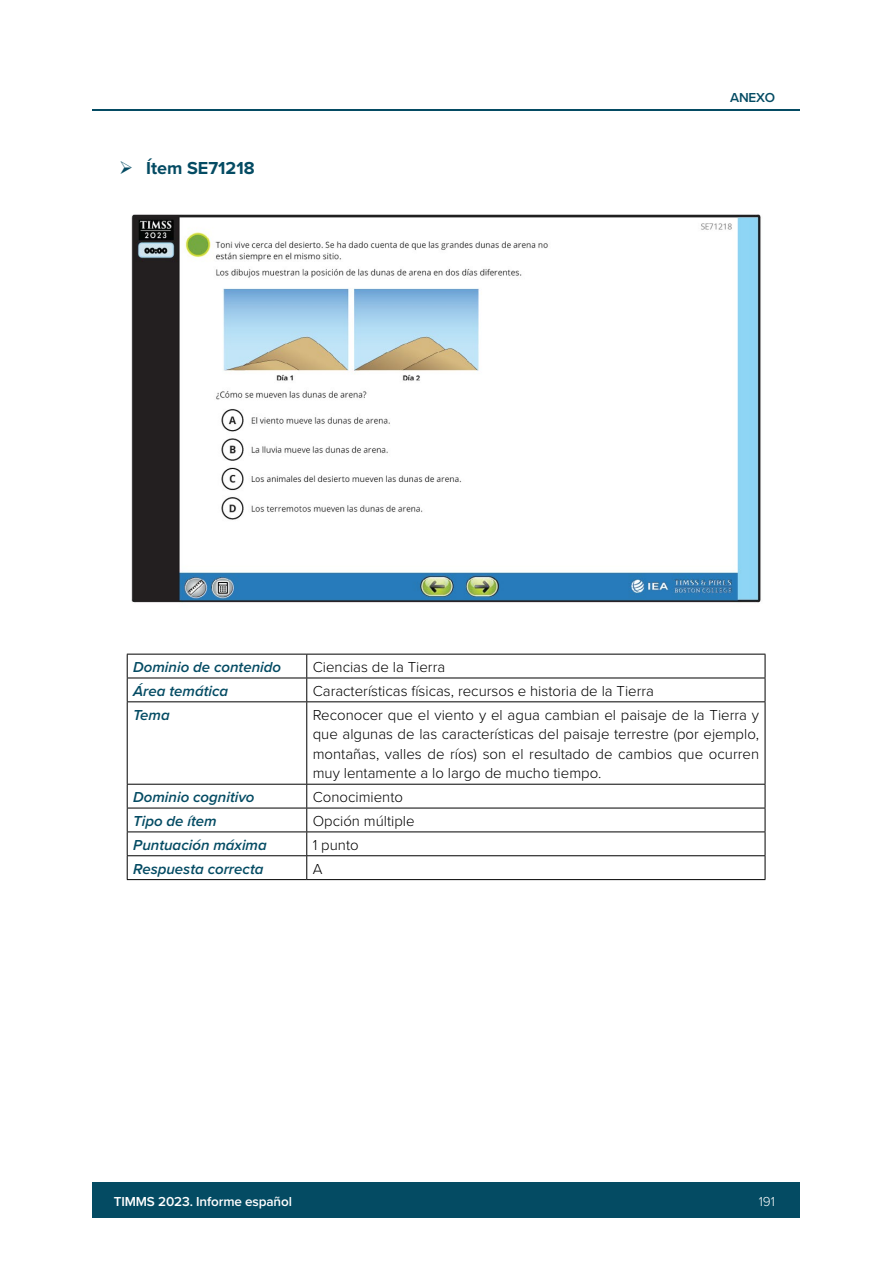
<style>
.page{position:relative;width:893px;height:1263px;background:#fff}
.page>*{position:absolute;margin:0;border:0;box-sizing:border-box;transform-origin:0 0}
.t1{font:700 18px "Proxima Nova";color:#044b63}
.t2{font:300 15px/19.5px "Proxima Nova";color:#000;text-align:justify}
.t3{font:italic 600 15px "Proxima Nova";color:#044b63}
.t4{font:600 13.5px "Proxima Nova";letter-spacing:-.01em;color:#fff}
.t5{font:600 13.5px "Proxima Nova";letter-spacing:-.01em;color:#044b63}
.t6{font:300 13.5px "Proxima Nova";color:#fff}
</style>
<div class="page">
<hr style="left:92px;top:109px;width:708px;height:2px;background:#044b63">
<div style="left:92px;top:1182px;width:708px;height:36px;background:#044b63"></div>
<img style="left:131px;top:214px;width:630px;height:389px">
<hr style="left:127px;top:879px;width:180px;height:1px;background:#000">
<hr style="left:307px;top:879px;width:458px;height:1px;background:#000">
<hr style="left:127px;top:654px;width:180px;height:1px;background:#000">
<hr style="left:307px;top:654px;width:458px;height:1px;background:#000">
<hr style="left:127px;top:678px;width:180px;height:1px;background:#000">
<hr style="left:307px;top:678px;width:458px;height:1px;background:#000">
<hr style="left:127px;top:701px;width:180px;height:1px;background:#000">
<hr style="left:307px;top:701px;width:458px;height:1px;background:#000">
<hr style="left:127px;top:784px;width:180px;height:1px;background:#000">
<hr style="left:307px;top:784px;width:458px;height:1px;background:#000">
<hr style="left:127px;top:808px;width:180px;height:1px;background:#000">
<hr style="left:307px;top:808px;width:458px;height:1px;background:#000">
<hr style="left:127px;top:831px;width:180px;height:1px;background:#000">
<hr style="left:307px;top:831px;width:458px;height:1px;background:#000">
<hr style="left:127px;top:855px;width:180px;height:1px;background:#000">
<hr style="left:307px;top:855px;width:458px;height:1px;background:#000">
<svg style="left:127px;top:654px;width:1px;height:47px"></svg>
<hr style="left:127px;top:702px;width:1px;height:82px;background:#000">
<svg style="left:127px;top:784px;width:1px;height:95px"></svg>
<svg style="left:306px;top:654px;width:1px;height:47px"></svg>
<svg style="left:765px;top:654px;width:1px;height:47px"></svg>
<hr style="left:306px;top:702px;width:1px;height:82px;background:#000">
<hr style="left:765px;top:702px;width:1px;height:82px;background:#000">
<svg style="left:306px;top:784px;width:1px;height:95px"></svg>
<svg style="left:765px;top:784px;width:1px;height:95px"></svg>
<p class="t1" style="left:119px;top:154px;width:137px">➢ Ítem SE71218</p>
<p class="t5" style="left:730px;top:88px;width:46px">ANEXO</p>
<p class="t3" style="left:133px;top:656px;width:149px">Dominio de contenido</p>
<p class="t2" style="left:313px;top:656px;width:134px">Ciencias de la Tierra</p>
<p class="t3" style="left:133px;top:680px;width:97px">Área temática</p>
<p class="t2" style="left:313px;top:680px;width:343px">Características físicas, recursos e historia de la Tierra</p>
<p class="t3" style="left:133px;top:703px;width:38px">Tema</p>
<p class="t2" style="left:313px;top:704px;width:448px">Reconocer que el viento y el agua cambian el paisaje de la Tierra y que algunas de las características del paisaje terrestre (por ejemplo, montañas, valles de ríos) son el resultado de cambios que ocurren muy lentamente a lo largo de mucho tiempo.</p>
<p class="t3" style="left:133px;top:786px;width:123px">Dominio cognitivo</p>
<p class="t2" style="left:313px;top:786px;width:92px">Conocimiento</p>
<p class="t3" style="left:133px;top:810px;width:85px">Tipo de ítem</p>
<p class="t2" style="left:313px;top:810px;width:103px">Opción múltiple</p>
<p class="t3" style="left:133px;top:833px;width:135px">Puntuación máxima</p>
<p class="t2" style="left:313px;top:834px;width:47px">1 punto</p>
<p class="t3" style="left:133px;top:857px;width:132px">Respuesta correcta</p>
<p class="t2" style="left:313px;top:858px;width:11px">A</p>
<p class="t4" style="left:114px;top:1192px;width:180px">TIMMS 2023. Informe español</p>
<p class="t6" style="left:759px;top:1192px;width:18px">191</p>
</div>
